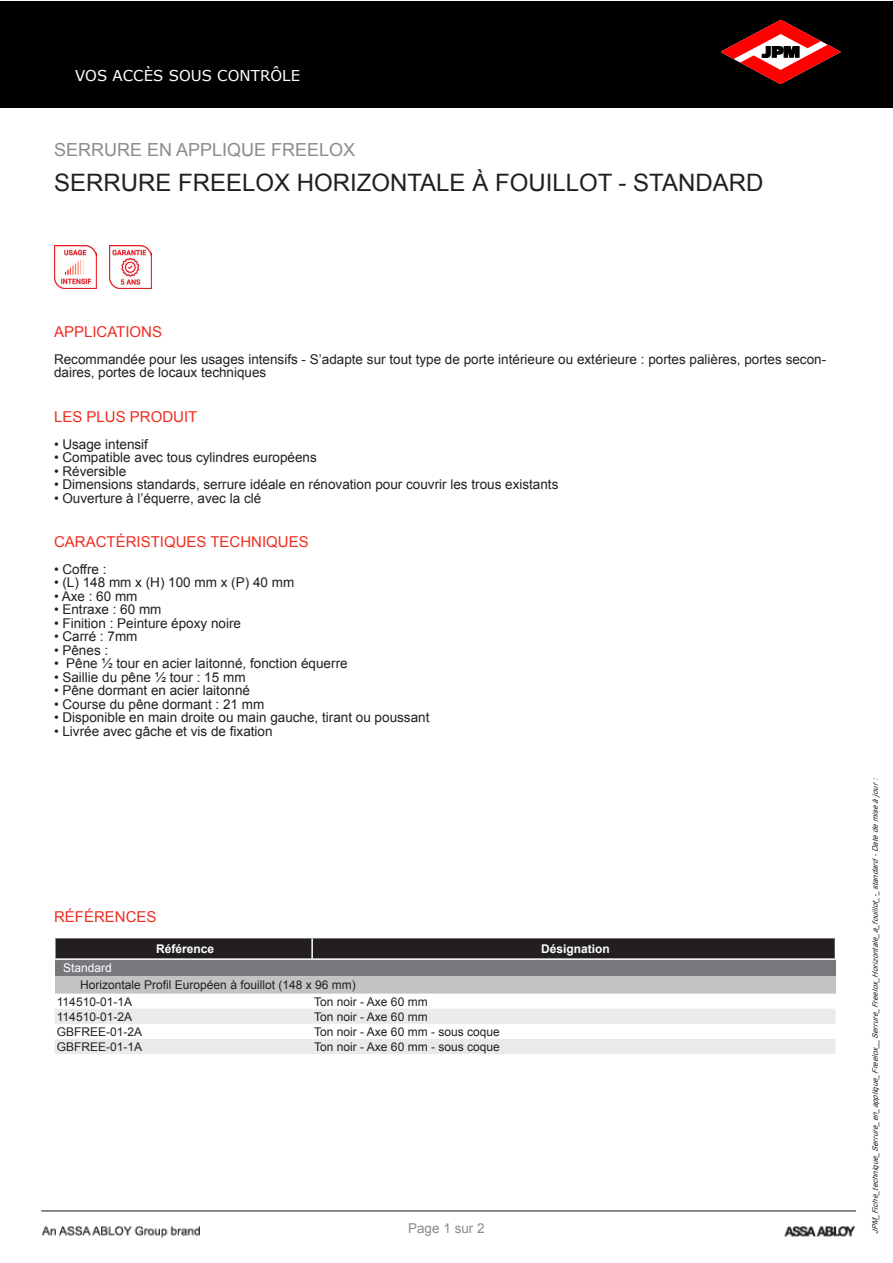
<style>
.page{position:relative;width:893px;height:1263px;background:#fff}
.page>*{position:absolute;margin:0;border:0;box-sizing:border-box;transform-origin:0 0}
.t1{font:24px "Arial";color:#231f20}
.t2{font:18px "Arial";color:#8a8c8f}
.t3{font:15px "Arial";color:#ee2e22}
.t4{font:15px "Verdana";letter-spacing:.005em;color:#fff}
.t5{font:15px "Calibri";color:#808080}
.t6{font:13.5px/13.5px "Arial";color:#231f20}
.t7{font:13.5px "Arial";color:#8a8c8f}
.t8{font:12px/16.2px "Arial";color:#231f20}
.t9{font:700 12px "Arial";color:#fff}
.t10{font:12px "Arial";color:#fff}
.t11{font:italic 7.5px "Arial";color:#231f20}
</style>
<div class="page">
<div style="left:0;top:1px;width:893px;height:106px;background:#000"></div>
<img style="left:41px;top:1210px;width:816px;height:28px">
<svg style="left:721px;top:20px;width:119px;height:64px"></svg>
<div style="left:368px;top:1224px;width:157px;height:29px;background:#fff"></div>
<img style="left:54px;top:245px;width:43px;height:43px">
<img style="left:109px;top:245px;width:43px;height:43px">
<div style="left:55px;top:959px;width:780px;height:17px;background:#76787b"></div>
<div style="left:55px;top:976px;width:780px;height:17px;background:#c2c3c5"></div>
<svg style="left:55px;top:993px;width:780px;height:61px"></svg>
<hr style="left:54px;top:958px;width:258px;height:2px;background:#fff">
<svg style="left:55px;top:938px;width:781px;height:21px;background:#2a2627"></svg>
<hr style="left:312px;top:958px;width:524px;height:2px;background:#fff">
<p class="t4" style="left:75px;top:66px;width:227px">VOS ACCÈS SOUS CONTRÔLE</p>
<h2 class="t2" style="left:54px;top:138px;width:303px">SERRURE EN APPLIQUE FREELOX</h2>
<h1 class="t1" style="left:54px;top:167px;width:711px">SERRURE FREELOX HORIZONTALE À FOUILLOT - STANDARD</h1>
<p class="t3" style="left:54px;top:322px;width:110px">APPLICATIONS</p>
<p class="t6" style="left:54px;top:352px;width:774px">Recommandée pour les usages intensifs - S’adapte sur tout type de porte intérieure ou extérieure : portes palières, portes secon&shy;daires, portes de locaux techniques</p>
<p class="t3" style="left:54px;top:406px;width:145px">LES PLUS PRODUIT</p>
<p class="t6" style="left:54px;top:437px;width:96px">• Usage intensif</p>
<p class="t6" style="left:54px;top:451px;width:264px">• Compatible avec tous cylindres européens</p>
<p class="t6" style="left:54px;top:464px;width:74px">• Réversible</p>
<p class="t6" style="left:54px;top:478px;width:506px">• Dimensions standards, serrure idéale en rénovation pour couvrir les trous existants</p>
<p class="t6" style="left:54px;top:491px;width:209px">• Ouverture à l’équerre, avec la clé</p>
<p class="t3" style="left:54px;top:532px;width:256px">CARACTÉRISTIQUES TECHNIQUES</p>
<p class="t6" style="left:54px;top:562px;width:54px">• Coffre :</p>
<p class="t6" style="left:54px;top:576px;width:242px">• (L) 148 mm x (H) 100 mm x (P) 40 mm</p>
<p class="t6" style="left:54px;top:589px;width:85px">• Axe : 60 mm</p>
<p class="t6" style="left:54px;top:603px;width:109px">• Entraxe : 60 mm</p>
<p class="t6" style="left:54px;top:616px;width:189px">• Finition : Peinture époxy noire</p>
<p class="t6" style="left:54px;top:630px;width:85px">• Carré : 7mm</p>
<p class="t6" style="left:54px;top:643px;width:56px">• Pênes :</p>
<p class="t6" style="left:54px;top:657px;width:295px">• Pêne ½ tour en acier laitonné, fonction équerre</p>
<p class="t6" style="left:54px;top:670px;width:193px">• Saillie du pêne ½ tour : 15 mm</p>
<p class="t6" style="left:54px;top:684px;width:198px">• Pêne dormant en acier laitonné</p>
<p class="t6" style="left:54px;top:697px;width:212px">• Course du pêne dormant : 21 mm</p>
<p class="t6" style="left:54px;top:711px;width:377px">• Disponible en main droite ou main gauche, tirant ou poussant</p>
<p class="t6" style="left:54px;top:724px;width:220px">• Livrée avec gâche et vis de fixation</p>
<p class="t3" style="left:54px;top:907px;width:104px">RÉFÉRENCES</p>
<p class="t9" style="left:156px;top:940px;width:60px">Référence</p>
<p class="t9" style="left:541px;top:940px;width:70px">Désignation</p>
<p class="t10" style="left:63px;top:960px;width:50px">Standard</p>
<p class="t8" style="left:57px;top:977px;width:300px;text-indent:23px">Horizontale Profil Européen à fouillot (148 x 96 mm)<br>114510-01-1A</p>
<p class="t8" style="left:314px;top:993px;width:115px">Ton noir - Axe 60 mm</p>
<p class="t8" style="left:57px;top:1008px;width:77px">114510-01-2A</p>
<p class="t8" style="left:314px;top:1008px;width:115px">Ton noir - Axe 60 mm</p>
<p class="t8" style="left:57px;top:1023px;width:87px">GBFREE-01-2A</p>
<p class="t8" style="left:314px;top:1023px;width:187px">Ton noir - Axe 60 mm - sous coque</p>
<p class="t8" style="left:57px;top:1039px;width:87px">GBFREE-01-1A</p>
<p class="t8" style="left:314px;top:1039px;width:187px">Ton noir - Axe 60 mm - sous coque</p>
<p class="t5" style="left:410px;top:1218px;width:75px">Page 1 sur 1</p>
<p class="t7" style="left:408px;top:1220px;width:78px">Page 1 sur 2</p>
<p class="t11" style="left:870px;top:1234px;width:460px;rotate:-90deg">JPM_Fiche_technique_Serrure_en_applique_Freelox__Serrure_Freelox_Horizontale_a_fouillot_-_standard-Datedemiseàjour:</p>
</div>
